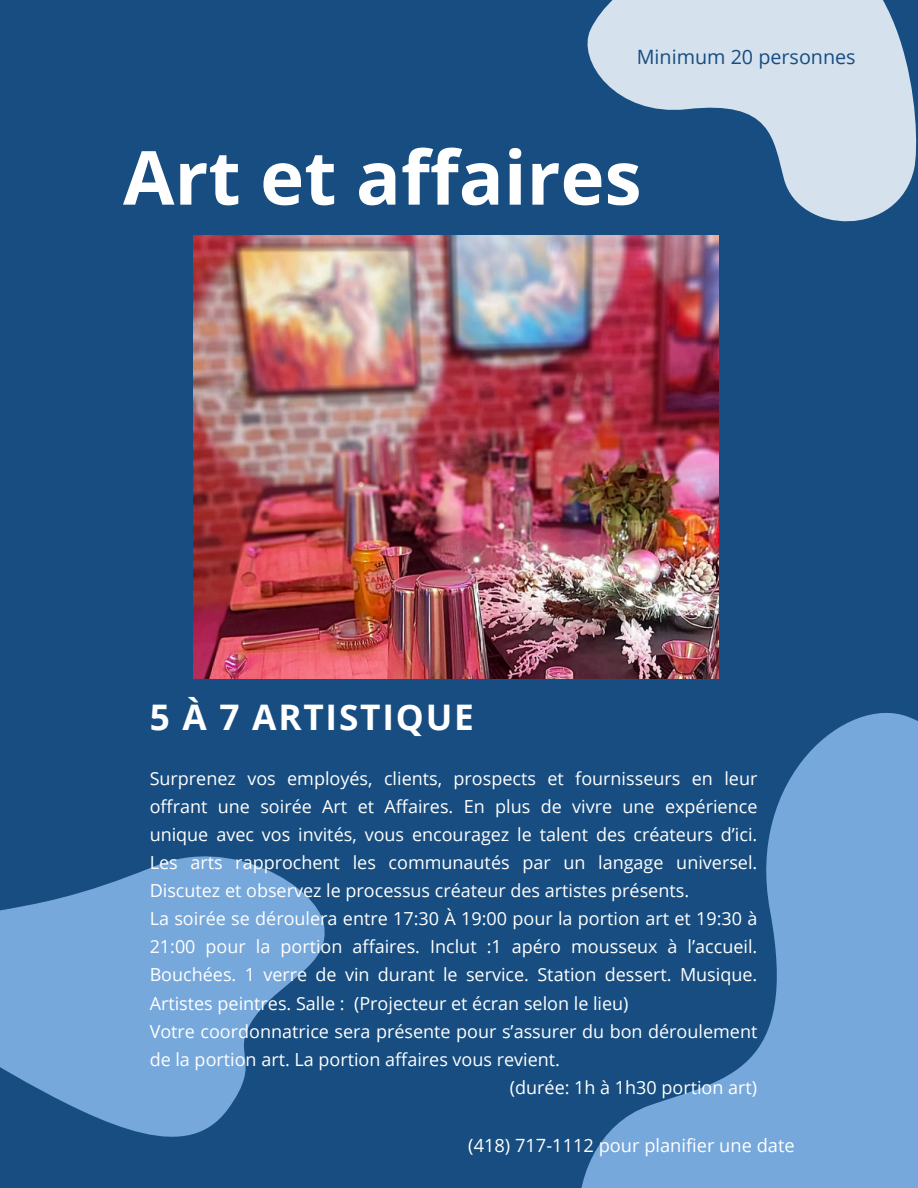
<style>
.page{position:relative;width:918px;height:1188px;background:#174d80}
.page>*{position:absolute;margin:0;border:0;box-sizing:border-box;transform-origin:0 0}
.t1{font:700 74.55px "Open Sans";color:#fff}
.t2{font:700 35.25px "Open Sans";letter-spacing:.05em;color:#fff}
.t3{font:19.8px "Open Sans";color:#174d80}
.t4{font:18.3px "Open Sans";color:#fff}
.t5{font:18px/28.2px "Open Sans";color:#fff;text-align:justify}
</style>
<div class="page">
<svg style="left:0;top:856px;width:325px;height:281px;fill:#76a8db"></svg>
<svg style="left:551px;top:0;width:366px;height:236px;fill:#d5e1ed"></svg>
<svg style="left:581px;top:713px;width:337px;height:475px;fill:#76a8db"></svg>
<img style="left:194px;top:236px;width:525px;height:443px">
<p class="t3" style="left:637px;top:43px;width:220px">Minimum 20 personnes</p>
<p class="t1" style="left:123px;top:125px;width:520px">Art et affaires</p>
<p class="t2" style="left:150px;top:692px;width:326px">5 À 7 ARTISTIQUE</p>
<h1 class="t5" style="left:150px;top:764px;width:609px">Surprenez vos employés, clients, prospects et fournisseurs en leur offrant une soirée Art et Affaires. En plus de vivre une expérience unique avec vos invités, vous encouragez le talent des créateurs d’ici.<br>Les arts rapprochent les communautés par un langage universel.<br>Discutez et observez le processus créateur des artistes présents.</h1>
<p class="t5" style="left:150px;top:904px;width:609px">La soirée se déroulera entre 17:30 À 19:00 pour la portion art et 19:30 à 21:00 pour la portion affaires. Inclut :1 apéro mousseux à l’accueil.<br>Bouchées. 1 verre de vin durant le service. Station dessert. Musique.<br>Artistes peintres. Salle : (Projecteur et écran selon le lieu)</p>
<p class="t5" style="left:150px;top:1017px;width:609px">Votre coordonnatrice sera présente pour s’assurer du bon déroulement de la portion art. La portion affaires vous revient.</p>
<h2 class="t5" style="left:510px;top:1073px;width:249px">(durée: 1h à 1h30 portion art)</h2>
<p class="t4" style="left:468px;top:1133px;width:328px">(418) 717-1112 pour planifier une date</p>
</div>
